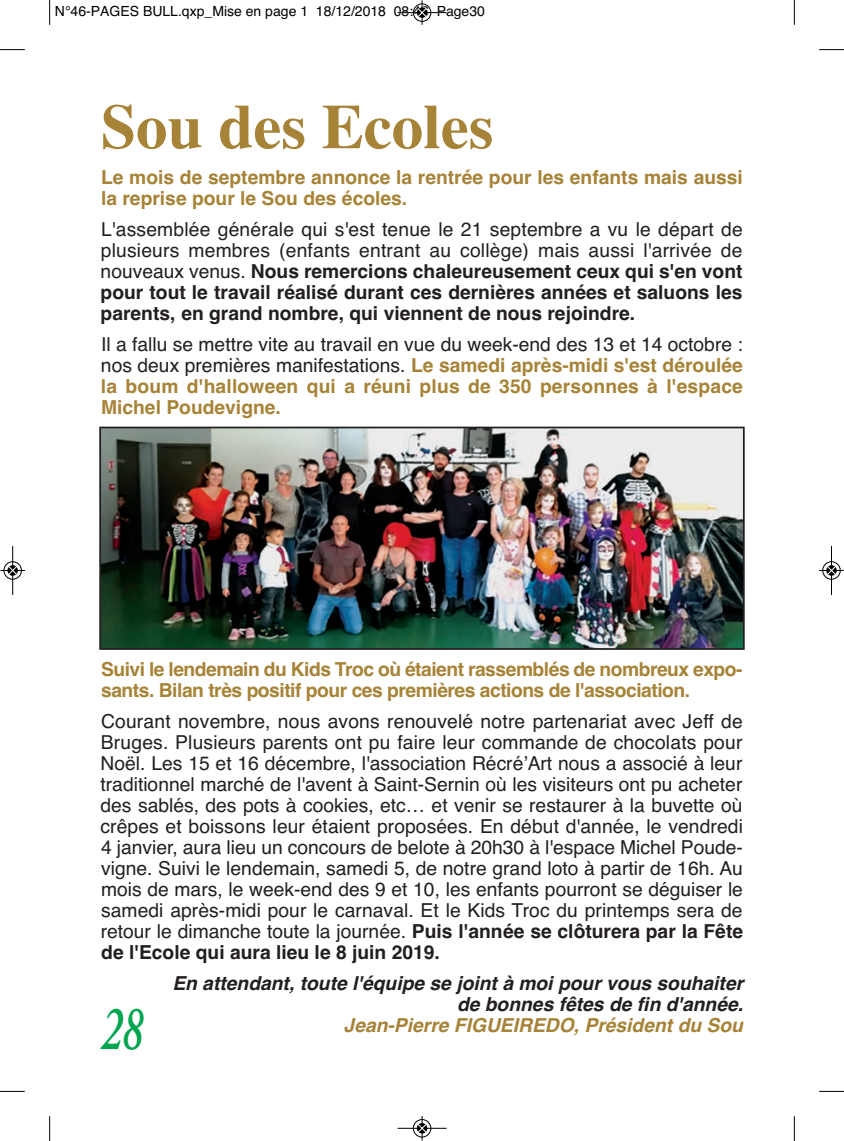
<style>
.page{position:relative;width:844px;height:1141px;background:#fff}
.page>*{position:absolute;margin:0;border:0;box-sizing:border-box;transform-origin:0 0}
.t1{font:700 63px "Times";color:#a78337}
.t2{font:italic 600 63px "Adobe Garamond";color:#00a54f;scale:.65 1}
.t3{font:19.25px/21px "Helvetica";color:#231f20;text-align:justify}
.t4{font:700 19.25px/21px "Helvetica";color:#231f20;text-align:justify}
.t5{font:700 19.25px/21px "Helvetica";color:#a78337}
.t6{font:700 19.25px/21px "Helvetica";letter-spacing:-.025em;color:#a78337}
.t7{font:italic 700 19.25px/21px "Helvetica";color:#231f20;text-align:right}
.t8{font:italic 700 19.25px "Helvetica";color:#a78337}
.t9{font:14px "Helvetica";color:#000}
.s1{font-weight:400}
.s2{font-weight:400;color:#231f20}
.s3{font-weight:700}
</style>
<div class="page">
<img style="left:102px;top:430px;width:639px;height:217px">
<div style="left:99px;top:427px;width:645px;height:223px;border:2px solid #231f20"></div>
<svg style="left:49px;top:0;width:1px;height:25px"></svg>
<svg style="left:0;top:49px;width:25px;height:1px"></svg>
<svg style="left:793px;top:0;width:1px;height:25px"></svg>
<svg style="left:819px;top:49px;width:24px;height:1px"></svg>
<svg style="left:49px;top:1116px;width:1px;height:25px"></svg>
<svg style="left:0;top:1091px;width:25px;height:1px"></svg>
<svg style="left:793px;top:1116px;width:1px;height:25px"></svg>
<svg style="left:819px;top:1091px;width:24px;height:1px"></svg>
<div style="left:412px;top:3px;width:19px;height:19px;border:1px solid #fff;border-radius:50%"></div>
<hr style="left:397px;top:12px;width:49px;height:1px;background:#000">
<div style="left:413px;top:4px;width:18px;height:18px;border:1px solid #000;border-radius:50%"></div>
<svg style="left:417px;top:0;width:9px;height:25px"></svg>
<div style="left:412px;top:1119px;width:19px;height:19px;border:1px solid #fff;border-radius:50%"></div>
<hr style="left:397px;top:1128px;width:49px;height:1px;background:#000">
<div style="left:413px;top:1119px;width:18px;height:18px;border:1px solid #000;border-radius:50%"></div>
<svg style="left:417px;top:1116px;width:9px;height:25px"></svg>
<div style="left:3px;top:561px;width:19px;height:19px;border:1px solid #fff;border-radius:50%"></div>
<hr style="left:12px;top:546px;width:1px;height:49px;background:#000">
<div style="left:4px;top:561px;width:18px;height:18px;border:1px solid #000;border-radius:50%"></div>
<svg style="left:0;top:566px;width:25px;height:9px"></svg>
<div style="left:821px;top:561px;width:19px;height:19px;border:1px solid #fff;border-radius:50%"></div>
<hr style="left:831px;top:546px;width:1px;height:49px;background:#000">
<div style="left:822px;top:561px;width:18px;height:18px;border:1px solid #000;border-radius:50%"></div>
<svg style="left:819px;top:566px;width:24px;height:9px"></svg>
<p class="t9" style="left:55px;top:3px;width:431px">n°46-paGes bull.qxp_mise en page 1 18/12/2018 08:46 page30</p>
<h1 class="t1" style="left:101px;top:90px;width:394px">Sou des Ecoles</h1>
<p class="t5" style="left:101px;top:167px;width:643px">Le mois de septembre annonce la rentrée pour les enfants mais aussi la reprise pour le Sou des écoles.</p>
<p class="t4" style="left:101px;top:219px;width:643px"><span class="s1">l'assemblée générale qui s'est tenue le 21 septembre a vu le départ de plusieurs membres (enfants entrant au collège) mais aussi l'arrivée de nouveaux venus.</span> Nous remercions chaleureusement ceux qui s'en vont pour tout le travail réalisé durant ces dernières années et saluons les parents, en grand nombre, qui viennent de nous rejoindre.</p>
<p class="t5" style="left:101px;top:334px;width:643px;text-align:justify"><span class="s2">il a fallu se mettre vite au travail en vue du week-end des 13 et 14 octobre : nos deux premières manifestations.</span> Le samedi après-midi s'est déroulée la boum d'halloween qui a réuni plus de 350 personnes à l'espace Michel Poudevigne.</p>
<p class="t6" style="left:101px;top:659px;width:642px">Suivi le lendemain du Kids Troc où étaient rassemblés de nombreux expo&shy;sants. Bilan très positif pour ces premières actions de l'association.</p>
<p class="t3" style="left:100px;top:711px;width:644px">courant novembre, nous avons renouvelé notre partenariat avec Jeff de bruges. plusieurs parents ont pu faire leur commande de chocolats pour noël. les 15 et 16 décembre, l'association récré’art nous a associé à leur traditionnel marché de l'avent à saint-sernin où les visiteurs ont pu acheter des sablés, des pots à cookies, etc… et venir se restaurer à la buvette où crêpes et boissons leur étaient proposées. en début d'année, le vendredi 4 janvier, aura lieu un concours de belote à 20h30 à l'espace michel poude&shy;vigne. suivi le lendemain, samedi 5, de notre grand loto à partir de 16h. au mois de mars, le week-end des 9 et 10, les enfants pourront se déguiser le samedi après-midi pour le carnaval. et le Kids Troc du printemps sera de retour le dimanche toute la journée. <span class="s3">Puis l'année se clôturera par la Fête de l'Ecole qui aura lieu le 8 juin 2019.</span></p>
<p class="t7" style="left:172px;top:973px;width:572px">En attendant, toute l'équipe se joint à moi pour vous souhaiter de bonnes fêtes de fin d'année.</p>
<p class="t8" style="left:343px;top:1014px;width:401px">Jean-Pierre FIGUEIREDO, Président du Sou</p>
<h1 class="t2" style="left:101px;top:1004px;width:66px">28</h1>
</div>
